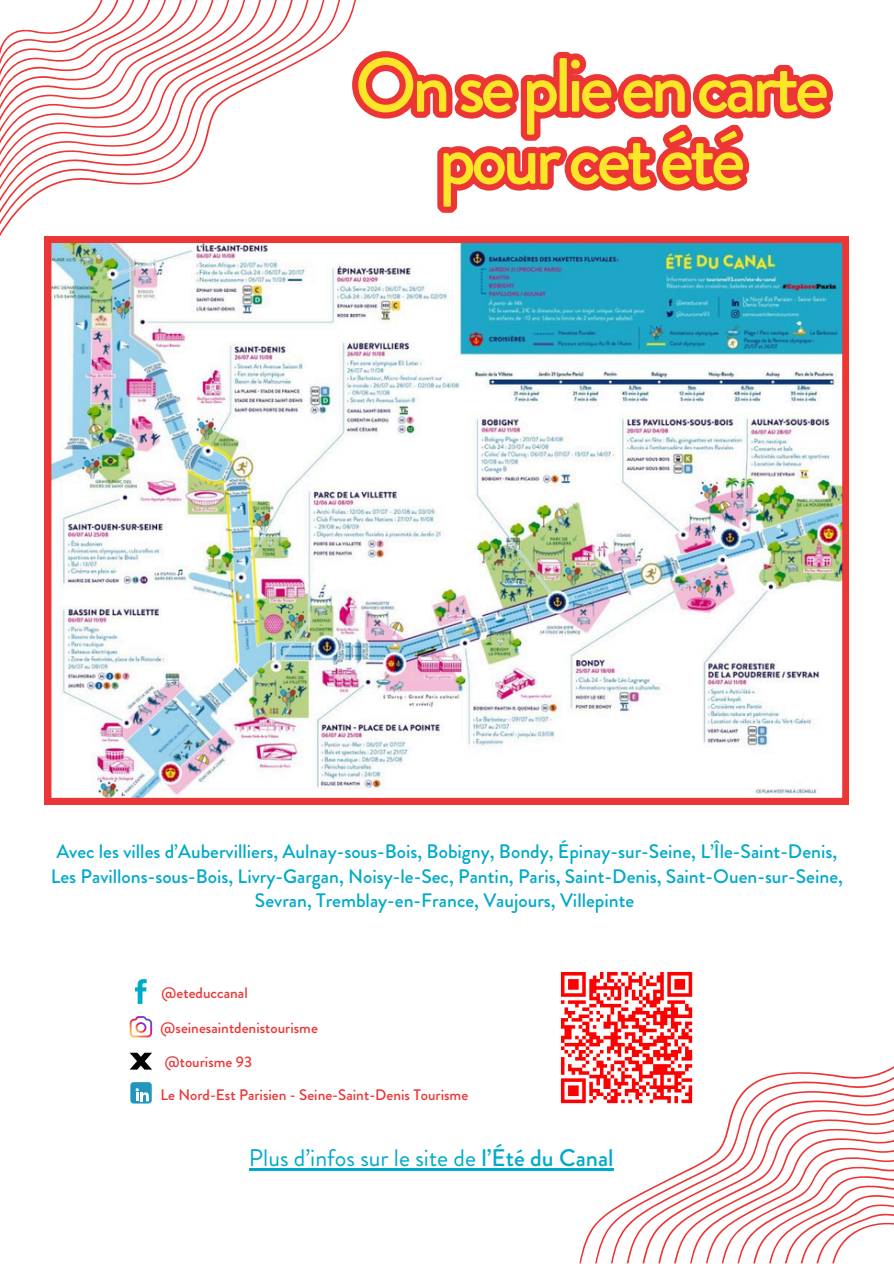
<style>
.page{position:relative;width:894px;height:1264px;background:#fff}
.page>*{position:absolute;margin:0;border:0;box-sizing:border-box;transform-origin:0 0}
.t1{font:500 76.5px/72px "Brandon Grotesque";letter-spacing:-.065em;color:#fde527;text-align:center}
.t2{font:24px "Brandon Grotesque";color:#00aac9}
.t3{font:500 19.5px/24.8px "Brandon Grotesque";color:#00aac9;text-align:center}
.t4{font:500 15.3px "Brandon Grotesque";color:#ec3535}
.s1{font-weight:500}
</style>
<div class="page">
<img style="left:45px;top:236px;width:803px;height:568px">
<svg style="left:0;top:0;width:356px;height:236px"></svg>
<svg style="left:579px;top:1066px;width:314px;height:197px"></svg>
<div style="left:553px;top:964px;width:146px;height:146px;background:#fff"></div>
<svg style="left:560px;top:972px;width:133px;height:132px"></svg>
<svg style="left:343px;top:41px;width:490px;height:106px"></svg>
<svg style="left:426px;top:114px;width:333px;height:99px"></svg>
<svg style="left:135px;top:979px;width:11px;height:24px"></svg>
<svg style="left:130px;top:1016px;width:22px;height:21px"></svg>
<svg style="left:130px;top:1052px;width:22px;height:17px"></svg>
<div style="left:130px;top:1082px;width:22px;height:21px;background:#2197bd;border-radius:3px"></div>
<svg style="left:136px;top:1088px;width:13px;height:13px"></svg>
<hr style="left:249px;top:1168px;width:232px;height:2px;background:#00aac9">
<hr style="left:481px;top:1168px;width:132px;height:2px;background:#00aac9">
<h1 class="t1" style="left:354px;top:50px;width:475px">On se plie en carte pour cet été</h1>
<p class="t3" style="left:51px;top:839px;width:793px">Avec les villes d’Aubervilliers, Aulnay-sous-Bois, Bobigny, Bondy, Épinay-sur-Seine, L’Île-Saint-Denis,<br>Les Pavillons-sous-Bois, Livry-Gargan, Noisy-le-Sec, Pantin, Paris, Saint-Denis, Saint-Ouen-sur-Seine,<br>Sevran, Tremblay-en-France, Vaujours, Villepinte</p>
<h3 class="t4" style="left:161px;top:982px;width:88px">@eteduccanal</h3>
<p class="t4" style="left:160px;top:1017px;width:159px">@seinesaintdenistourisme</p>
<p class="t4" style="left:165px;top:1050px;width:89px">@tourisme 93</p>
<p class="t4" style="left:160px;top:1083px;width:309px">Le Nord-Est Parisien - Seine-Saint-Denis Tourisme</p>
<p class="t2" style="left:249px;top:1141px;width:366px">Plus d’infos sur le site de <span class="s1">l’Été du Canal</span></p>
</div>
